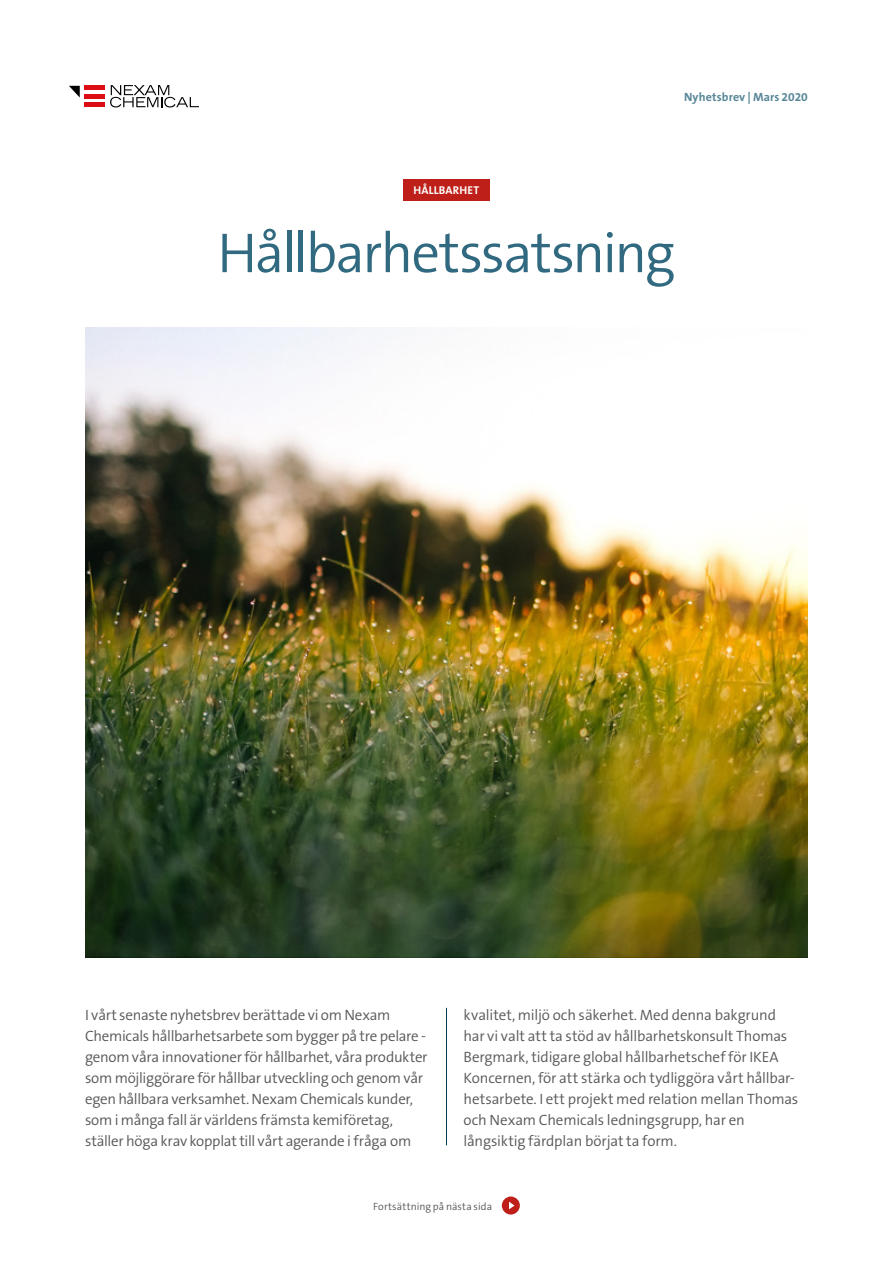
<style>
.page{position:relative;width:893px;height:1263px;background:#fff}
.page>*{position:absolute;margin:0;border:0;box-sizing:border-box;transform-origin:0 0}
.t1{font:300 56.7px "The Sans B W4";letter-spacing:-.04em;color:#306980}
.t2{font:300 15px/21px "The Sans B W4";letter-spacing:-.015em;color:#575756}
.t3{font:700 12px "The Sans B W7";letter-spacing:.01em;color:#588798}
.t4{font:700 11.4px "The Sans B W7";letter-spacing:.02em;color:#fff}
.t5{font:300 10.5px "The Sans B W4";letter-spacing:.01em;color:#575756}
</style>
<div class="page">
<div style="left:85px;top:85px;width:20px;height:5px;background:#dc0d15"></div>
<hr style="left:85px;top:94px;width:20px;height:4px;background:#dc0d15">
<div style="left:85px;top:102px;width:20px;height:5px;background:#dc0d15"></div>
<svg style="left:69px;top:86px;width:11px;height:12px"></svg>
<svg style="left:110px;top:85px;width:89px;height:22px"></svg>
<div style="left:403px;top:180px;width:87px;height:21px;background:#be1f18"></div>
<div style="left:502px;top:1196px;width:18px;height:18px;background:#be1f18;border-radius:50%"></div>
<svg style="left:509px;top:1202px;width:5px;height:7px"></svg>
<hr style="left:446px;top:1008px;width:1px;height:137px;background:#003c50">
<img style="left:85px;top:327px;width:723px;height:630px">
<p class="t3" style="left:684px;top:89px;width:125px">Nyhetsbrev | Mars 2020</p>
<p class="t4" style="left:413px;top:183px;width:67px">HÅLLBARHET</p>
<h1 class="t1" style="left:217px;top:217px;width:460px">Hållbarhetssatsning</h1>
<p class="t2" style="left:85px;top:1005px;width:344px">I vårt senaste nyhetsbrev berättade vi om Nexam Chemicals hållbarhetsarbete som bygger på tre pelare - genom våra innovationer för hållbarhet, våra produkter som möjliggörare för hållbar utveckling och genom vår egen hållbara verksamhet. Nexam Chemicals kunder, som i många fall är världens främsta kemiföretag, ställer höga krav kopplat till vårt agerande i fråga om</p>
<p class="t2" style="left:463px;top:1005px;width:336px">kvalitet, miljö och säkerhet. Med denna bakgrund har vi valt att ta stöd av hållbarhetskonsult Thomas Bergmark, tidigare global hållbarhetschef för IKEA Koncernen, för att stärka och tydliggöra vårt hållbar&shy;hetsarbete. I ett projekt med relation mellan Thomas och Nexam Chemicals ledningsgrupp, har en långsiktig färdplan börjat ta form.</p>
<p class="t5" style="left:373px;top:1200px;width:120px">Fortsättning på nästa sida</p>
</div>
